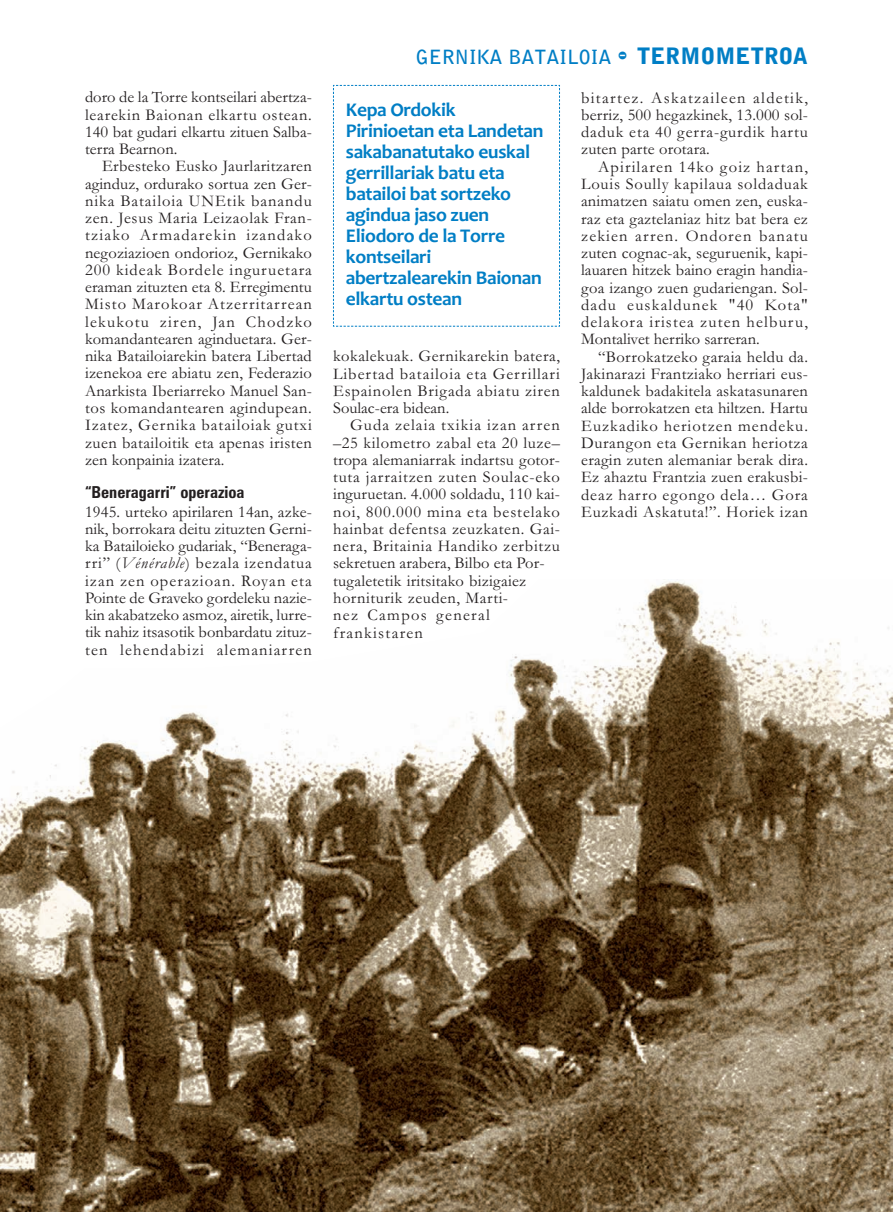
<style>
.page{position:relative;width:893px;height:1212px;background:#fff}
.page>*{position:absolute;margin:0;border:0;box-sizing:border-box;transform-origin:0 0}
.t1{font:700 19.5px/21px "Candara";letter-spacing:-.015em;color:#007ec5}
.t2{font:700 19.5px "Bell Gothic Std";color:#007ec5}
.t3{font:16.5px/17.2px "Garamond";letter-spacing:.035em;color:#231f20;text-align:justify}
.t4{font:700 condensed 16.5px "Zurich BT";color:#231f20}
.s1{font-style:italic}
.s2{font-family:"Bodiac";font-weight:400;font-size:22.5px}
.s3{font-weight:900;font-size:22.5px}
</style>
<div class="page">
<img style="left:0;top:579px;width:893px;height:633px">
<svg style="left:333px;top:85px;width:227px;height:242px"></svg>
<p class="t3" style="left:85px;top:90px;width:228px">doro de la Torre kontseilari abertza&shy;learekin Baionan elkartu ostean.<br>140 bat gudari elkartu zituen Salba&shy;terra Bearnon.</p>
<p class="t3" style="left:85px;top:159px;width:228px;text-indent:17px">Erbesteko Eusko Jaurlaritzaren aginduz, ordurako sortua zen Ger&shy;nika Batailoia UNEtik banandu zen. Jesus Maria Leizaolak Fran&shy;tziako Armadarekin izandako negoziazioen ondorioz, Gernikako 200 kideak Bordele inguruetara eraman zituzten eta 8. Erregimentu Misto Marokoar Atzerritarrean lekukotu ziren, Jan Chodzko komandantearen aginduetara. Ger&shy;nika Batailoiarekin batera Libertad izenekoa ere abiatu zen, Federazio Anarkista Iberiarreko Manuel San&shy;tos komandantearen agindupean.<br>Izatez, Gernika batailoiak gutxi zuen batailoitik eta apenas iristen zen konpainia izatera.</p>
<p class="t4" style="left:85px;top:486px;width:161px">“Beneragarri” operazioa</p>
<p class="t3" style="left:85px;top:505px;width:228px">1945. urteko apirilaren 14an, azke&shy;nik, borrokara deitu zituzten Gerni&shy;ka Batailoieko gudariak, “Beneraga&shy;rri” (<span class="s1">Vénérable</span>) bezala izendatua izan zen operazioan. Royan eta Pointe de Graveko gordeleku nazie&shy;kin akabatzeko asmoz, airetik, lurre&shy;tik nahiz itsasotik bonbardatu zituz&shy;ten lehendabizi alemaniarren</p>
<p class="t2" style="left:416px;top:46px;width:393px">GERNIKA BATAILOIA <span class="s2">-</span> <span class="s3">TERMOMETROA</span></p>
<p class="t1" style="left:346px;top:101px;width:199px">Kepa Ordokik<br>Pirinioetan eta Landetan sakabanatutako euskal gerrillariak batu eta batailoi bat sortzeko agindua jaso zuen<br>Eliodoro de la Torre kontseilari abertzalearekin Baionan elkartu ostean</p>
<p class="t3" style="left:333px;top:349px;width:228px">kokalekuak. Gernikarekin batera, Libertad batailoia eta Gerrillari Espainolen Brigada abiatu ziren Soulac-era bidean.</p>
<p class="t3" style="left:333px;top:418px;width:228px;text-align:left;text-indent:17px">Guda zelaia txikia izan arren –25 kilometro zabal eta 20 luze– tropa alemaniarrak indartsu gotor&shy;tuta jarraitzen zuten Soulac-eko inguruetan. 4.000 soldadu, 110 kai&shy;noi, 800.000 mina eta bestelako hainbat defentsa zeuzkaten. Gai&shy;nera, Britainia Handiko zerbitzu sekretuen arabera, Bilbo eta Por&shy;tugaletetik iritsitako bizigaiez horniturik zeuden, Marti-<br>nez Campos general frankistaren</p>
<p class="t3" style="left:581px;top:91px;width:228px">bitartez. Askatzaileen aldetik, berriz, 500 hegazkinek, 13.000 sol&shy;daduk eta 40 gerra-gurdik hartu zuten parte orotara.</p>
<p class="t3" style="left:581px;top:160px;width:228px;text-indent:17px">Apirilaren 14ko goiz hartan, Louis Soully kapilaua soldaduak animatzen saiatu omen zen, euska&shy;raz eta gaztelaniaz hitz bat bera ez zekien arren. Ondoren banatu zuten cognac-ak, seguruenik, kapi&shy;lauaren hitzek baino eragin handia&shy;goa izango zuen gudariengan. Sol&shy;dadu euskaldunek "40 Kota" delakora iristea zuten helburu, Montalivet herriko sarreran.</p>
<p class="t3" style="left:581px;top:350px;width:228px;text-indent:17px">“Borrokatzeko garaia heldu da.<br>Jakinarazi Frantziako herriari eus&shy;kaldunek badakitela askatasunaren alde borrokatzen eta hiltzen. Hartu Euzkadiko heriotzen mendeku.<br>Durangon eta Gernikan heriotza eragin zuten alemaniar berak dira.<br>Ez ahaztu Frantzia zuen erakusbi&shy;deaz harro egongo dela… Gora Euzkadi Askatuta!”. Horiek izan</p>
</div>
